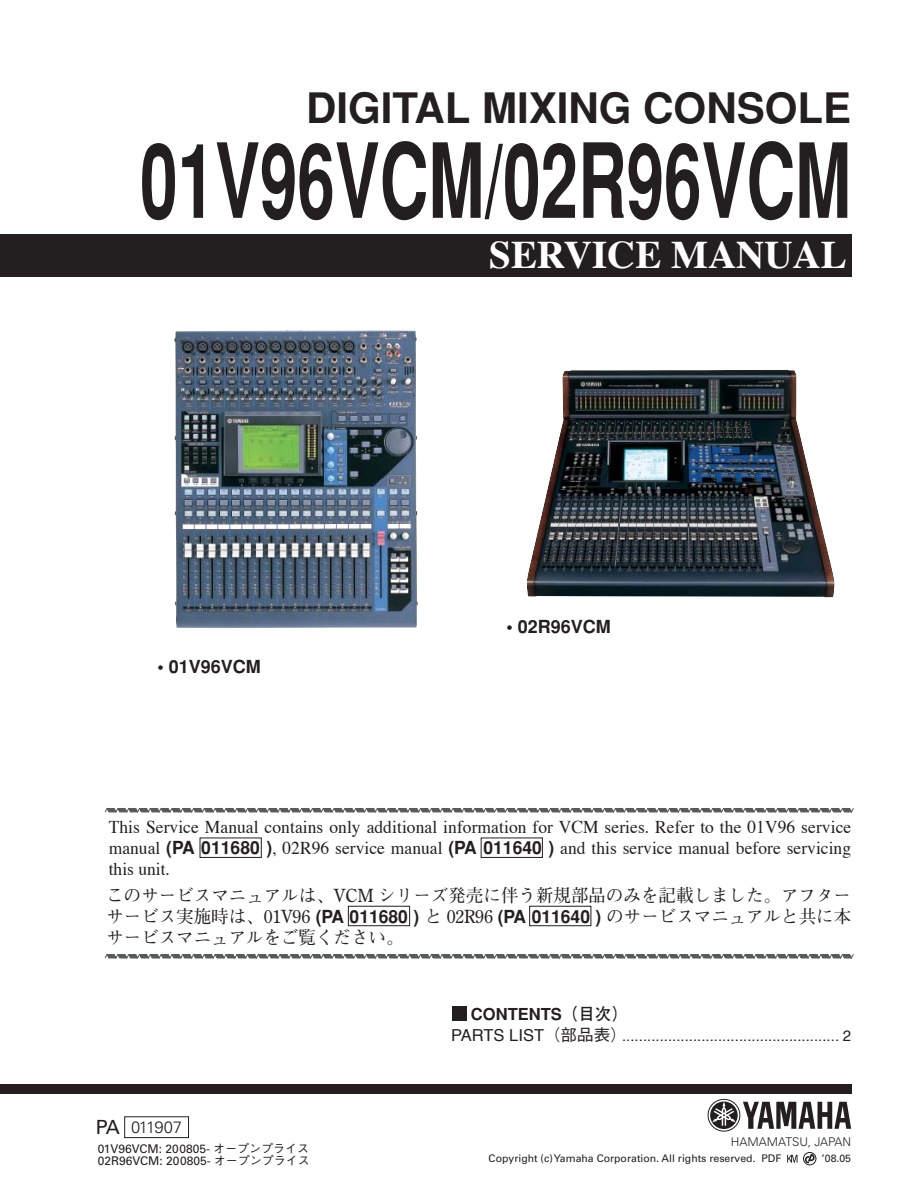
<style>
.page{position:relative;width:915px;height:1191px;background:#fff}
.page>*{position:absolute;margin:0;border:0;box-sizing:border-box;transform-origin:0 0}
.t1{font:700 103.5px "Helvetica";color:#231f20;scale:.65 1}
.t2{font:700 42px "Helvetica";color:#231f20}
.t3{font:700 39px "Times";color:#fff}
.t4{font:18px/21px "Times";letter-spacing:.005em;color:#231f20;text-align:justify}
.t5{font:700 18px/21px "Futo Min A101";color:#231f20;text-align:justify}
.t6{font:700 18px "Helvetica";color:#231f20}
.t7{font:700 16.5px "Helvetica";color:#231f20}
.t8{font:300 16.5px "Univers";letter-spacing:-.05em;color:#231f20}
.t9{font:15px "Helvetica";color:#231f20}
.t10{font:12px/12px "Univers";color:#231f20}
.t11{font:300 12px "Univers";color:#231f20}
.t12{font:10.5px "Univers";color:#231f20}
.s1{font-family:"Helvetica";font-weight:700}
.s2{font-family:"Helvetica"}
.s3{font-family:"Futo Go B101"}
.s4{font-weight:400;font-size:19.5px}
.s5{font-family:"Gothic BBB";font-weight:500}
.s6{font-size:16.5px}
.s7{font-family:"Gothic BBB";font-weight:500;font-size:16.5px}
</style>
<div class="page">
<svg style="left:710px;top:1101px;width:140px;height:28px"></svg>
<div style="left:707px;top:1098px;width:33px;height:33px;border:1px solid #231f20;border-radius:50%"></div>
<div style="left:0;top:234px;width:850px;height:42px;background:#231f20"></div>
<div style="left:0;top:1084px;width:850px;height:9px;background:#231f20"></div>
<svg style="left:787px;top:1154px;width:10px;height:8px"></svg>
<div style="left:803px;top:1152px;width:12px;height:13px;border:1px solid #231f20;border-radius:50%"></div>
<svg style="left:804px;top:1153px;width:10px;height:10px"></svg>
<div style="left:451px;top:1006px;width:15px;height:15px;background:#231f20"></div>
<img style="left:526px;top:370px;width:308px;height:227px">
<img style="left:174px;top:330px;width:244px;height:298px">
<svg style="left:104px;top:808px;width:749px;height:4px;background:#747577"></svg>
<svg style="left:104px;top:954px;width:749px;height:4px;background:#747577"></svg>
<svg style="left:199px;top:837px;width:392px;height:89px"></svg>
<h2 class="t2" style="left:306px;top:93px;width:546px">DIGITAL MIXING CONSOLE</h2>
<h1 class="t1" style="left:140px;top:143px;width:1094px">01V96VCM/02R96VCM</h1>
<h3 class="t3" style="left:489px;top:239px;width:359px">SERVICE MANUAL</h3>
<p class="t6" style="left:157px;top:659px;width:105px">• 01V96VCM</p>
<p class="t6" style="left:506px;top:620px;width:106px">• 02R96VCM</p>
<p class="t4" style="left:109px;top:818px;width:743px">This Service Manual contains only additional information for VCM series. Refer to the 01V96 service manual <span class="s1">(PA 011680 )</span>, 02R96 service manual <span class="s1">(PA 011640 )</span> and this service manual before servicing this unit.</p>
<p class="t5" style="left:106px;top:887px;width:746px">このサービスマニュアルは、VCM シリーズ発売に伴う新規部品のみを記載しました。アフターサービス実施時は、01V96 <span class="s2">(PA 011680 )</span> と 02R96 <span class="s2">(PA 011640 )</span> のサービスマニュアルと共に本サービスマニュアルをご覧ください。</p>
<p class="t7" style="left:471px;top:1008px;width:158px">CONTENTS<span class="s3">（目次）</span></p>
<p class="t8" style="left:96px;top:1121px;width:88px"><span class="s4">PA</span> 011907</p>
<p class="t10" style="left:98px;top:1143px;width:213px">01V96VCM: 200805- <span class="s5">オープンプライス<br></span>02R96VCM: 200805- <span class="s5">オープンプライス</span></p>
<p class="t9" style="left:451px;top:1029px;width:401px"><span class="s6">PARTS LIST</span><span class="s7">（部品表）</span>.................................................... 2</p>
<p class="t11" style="left:730px;top:1137px;width:122px">HAMAMATSU, JAPAN</p>
<p class="t12" style="left:488px;top:1154px;width:294px">Copyright (c) Yamaha Corporation. All rights reserved. PDF</p>
<p class="t12" style="left:821px;top:1154px;width:31px">’08.05</p>
</div>
